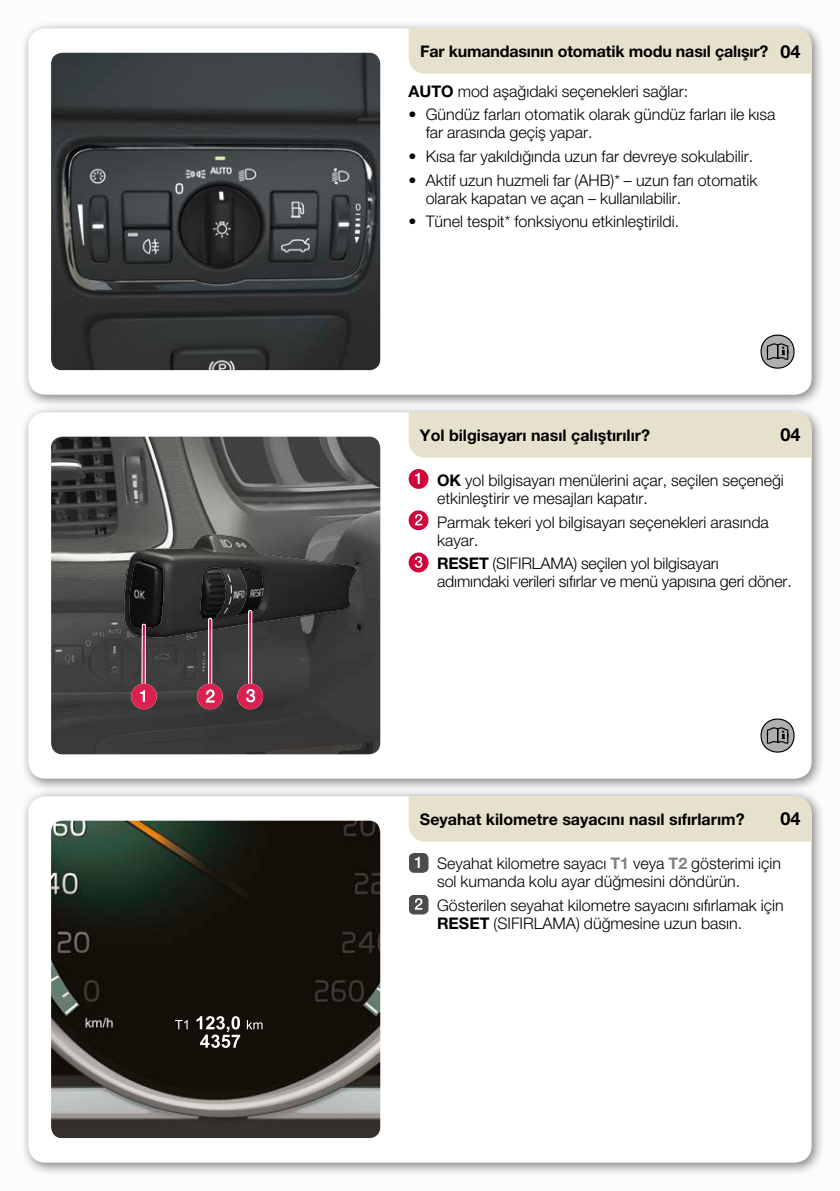
<style>
.page{position:relative;width:840px;height:1191px;background:#fff}
.page>*{position:absolute;margin:0;border:0;box-sizing:border-box;transform-origin:0 0}
.t1{font:700 18px "Helvetica Neue ECG";color:#000}
.t2{font:300 16px/18px "Helvetica Neue ECG";color:#000}
.t3{font:700 16px "Helvetica Neue ECG";color:#000}
.s1{font-weight:700}
.s2{font-weight:700;color:#808180}
</style>
<div class="page">
<div style="left:20px;top:20px;width:804px;height:388px;background:#000;opacity:.5"></div>
<div style="left:28px;top:28px;width:783px;height:367px;background:#fff;border-radius:17px"></div>
<div style="left:20px;top:404px;width:804px;height:388px;background:#000;opacity:.5"></div>
<div style="left:28px;top:412px;width:783px;height:366px;background:#fff;border-radius:17px"></div>
<div style="left:20px;top:788px;width:804px;height:388px;background:#000;opacity:.5"></div>
<div style="left:28px;top:796px;width:783px;height:366px;background:#fff;border-radius:17px"></div>
<img style="left:51px;top:437px;width:329px;height:317px">
<svg style="left:131px;top:636px;width:26px;height:73px;background:#7c4351"></svg>
<svg style="left:197px;top:630px;width:25px;height:79px;background:#7c4855"></svg>
<svg style="left:237px;top:623px;width:26px;height:86px;background:#774753"></svg>
<img style="left:129px;top:561px;width:35px;height:67px">
<svg style="left:142px;top:624px;width:4px;height:4px"></svg>
<img style="left:199px;top:567px;width:27px;height:52px">
<img style="left:235px;top:568px;width:28px;height:48px">
<svg style="left:248px;top:610px;width:4px;height:3px"></svg>
<div style="left:408px;top:412px;width:403px;height:46px;background:#e5e1cc"></div>
<div style="left:408px;top:796px;width:403px;height:45px;background:#e5e1cc"></div>
<img style="left:51px;top:820px;width:329px;height:318px">
<svg style="left:175px;top:1020px;width:12px;height:9px"></svg>
<svg style="left:247px;top:1020px;width:15px;height:9px"></svg>
<svg style="left:196px;top:1016px;width:44px;height:32px"></svg>
<div style="left:408px;top:28px;width:403px;height:46px;background:#e5e1cc"></div>
<img style="left:51px;top:53px;width:329px;height:317px">
<div style="left:408px;top:469px;width:20px;height:20px;background:#d0043a;border-radius:50%"></div>
<svg style="left:415px;top:473px;width:4px;height:11px"></svg>
<svg style="left:408px;top:510px;width:20px;height:20px"></svg>
<svg style="left:414px;top:514px;width:8px;height:11px"></svg>
<div style="left:408px;top:552px;width:20px;height:20px;background:#d0043a;border-radius:50%"></div>
<svg style="left:414px;top:556px;width:8px;height:12px"></svg>
<svg style="left:760px;top:718px;width:34px;height:34px"></svg>
<svg style="left:409px;top:853px;width:19px;height:20px"></svg>
<svg style="left:409px;top:895px;width:19px;height:19px"></svg>
<svg style="left:760px;top:334px;width:34px;height:35px"></svg>
<p class="t1" style="left:780px;top:40px;width:22px">04</p>
<p class="t3" style="left:420px;top:41px;width:350px">Far kumandasının otomatik modu nasıl çalışır?</p>
<p class="t2" style="left:408px;top:82px;width:281px"><span class="s1">AUTO</span> mod aşağıdaki seçenekleri sağlar:</p>
<p class="t2" style="left:425px;top:105px;width:351px;text-indent:-17px">• Gündüz farları otomatik olarak gündüz farları ile kısa far arasında geçiş yapar.</p>
<p class="t2" style="left:408px;top:147px;width:346px">• Kısa far yakıldığında uzun far devreye sokulabilir.</p>
<p class="t2" style="left:425px;top:171px;width:333px;text-indent:-17px">• Aktif uzun huzmeli far (AHB)* – uzun farı otomatik olarak kapatan ve açan – kullanılabilir.</p>
<p class="t2" style="left:408px;top:212px;width:272px">• Tünel tespit* fonksiyonu etkinleştirildi.</p>
<p class="t1" style="left:780px;top:423px;width:22px">04</p>
<p class="t3" style="left:420px;top:425px;width:231px">Yol bilgisayarı nasıl çalıştırılır?</p>
<p class="t2" style="left:437px;top:471px;width:348px"><span class="s1">OK</span> yol bilgisayarı menülerini açar, seçilen seçeneği etkinleştirir ve mesajları kapatır.</p>
<p class="t2" style="left:437px;top:513px;width:333px">Parmak tekeri yol bilgisayarı seçenekleri arasında kayar.</p>
<p class="t2" style="left:437px;top:554px;width:356px"><span class="s1">RESET</span> (SIFIRLAMA) seçilen yol bilgisayarı adımındaki verileri sıfırlar ve menü yapısına geri döner.</p>
<p class="t3" style="left:420px;top:809px;width:326px">Seyahat kilometre sayacını nasıl sıfırlarım?</p>
<p class="t1" style="left:780px;top:807px;width:22px">04</p>
<p class="t2" style="left:437px;top:854px;width:345px">Seyahat kilometre sayacı <span class="s2">T1</span> veya <span class="s2">T2</span> gösterimi için sol kumanda kolu ayar düğmesini döndürün.</p>
<p class="t2" style="left:437px;top:896px;width:348px">Gösterilen seyahat kilometre sayacını sıfırlamak için<br><span class="s1">RESET</span> (SIFIRLAMA) düğmesine uzun basın.</p>
</div>
